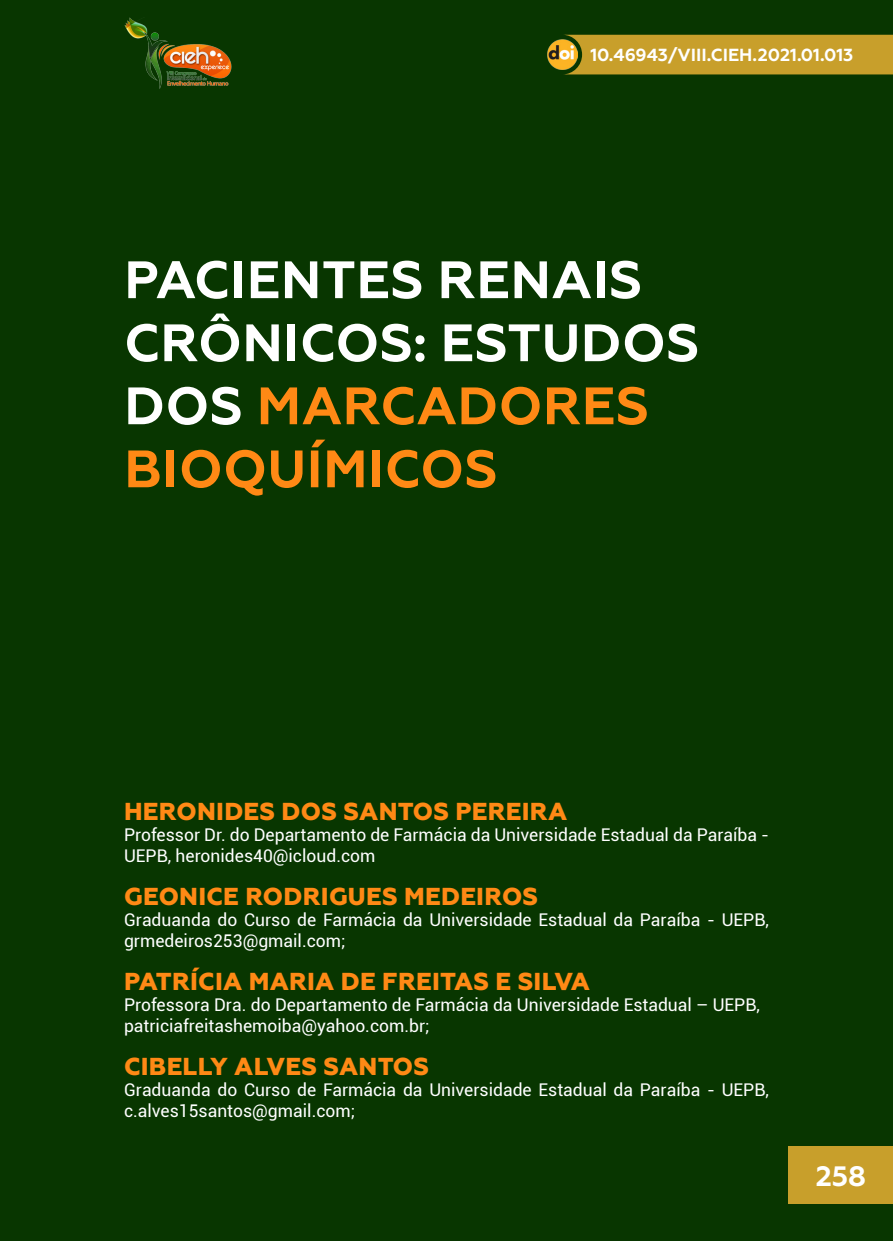
<style>
.page{position:relative;width:893px;height:1241px;background:#fff}
.page>*{position:absolute;margin:0;border:0;box-sizing:border-box;transform-origin:0 0}
._0_TÍTULO{font:700 52.5px/63px "Geometria";letter-spacing:.01em;color:#fff}
.t1{font:700 28px "Geometria";color:#fff}
._2_AUTOR{font:800 24.5px "Geometria";letter-spacing:.01em;color:#ff8915}
._3_TITULACAO{font:17.5px/21px "Roboto";color:#fff}
.t2{font:700 17.5px "Geometria";color:#fff}
.s1{color:#ff8915}
</style>
<div class="page">
<div style="left:0;top:0;width:893px;height:1240px;background:#083600"></div>
<div style="left:562px;top:35px;width:331px;height:39px;background:#c89f2b"></div>
<img style="left:547px;top:40px;width:30px;height:29px">
<div style="left:789px;top:1145px;width:104px;height:58px;background:#c89f2b"></div>
<img style="left:124px;top:17px;width:108px;height:72px">
<p class="t2" style="left:590px;top:45px;width:264px">10.46943/VIII.CIEH.2021.01.013</p>
<p class="_0_TÍTULO" style="left:124px;top:249px;width:576px">PACIENTES RENAIS<br>CRÔNICOS: ESTUDOS<br>DOS <span class="s1">MARCADORES<br>BIOQUÍMICOS</span></p>
<p class="_2_AUTOR" style="left:124px;top:796px;width:445px">HERONIDES DOS SANTOS PEREIRA</p>
<p class="_3_TITULACAO" style="left:124px;top:823px;width:646px">Professor Dr. do Departamento de Farmácia da Universidade Estadual da Paraíba -<br>UEPB, heronides40@icloud.com</p>
<p class="_2_AUTOR" style="left:124px;top:881px;width:416px">GEONICE RODRIGUES MEDEIROS</p>
<p class="_3_TITULACAO" style="left:124px;top:908px;width:646px">Graduanda do Curso de Farmácia da Universidade Estadual da Paraíba - UEPB, grmedeiros253@gmail.com;</p>
<p class="_2_AUTOR" style="left:124px;top:966px;width:467px">PATRÍCIA MARIA DE FREITAS E SILVA</p>
<p class="_3_TITULACAO" style="left:124px;top:993px;width:637px">Professora Dra. do Departamento de Farmácia da Universidade Estadual – UEPB,</p>
<p class="_3_TITULACAO" style="left:124px;top:1014px;width:307px">patriciafreitashemoiba@yahoo.com.br;</p>
<p class="_2_AUTOR" style="left:124px;top:1051px;width:306px">CIBELLY ALVES SANTOS</p>
<p class="_3_TITULACAO" style="left:124px;top:1078px;width:646px">Graduanda do Curso de Farmácia da Universidade Estadual da Paraíba - UEPB, c.alves15santos@gmail.com;</p>
<p class="t1" style="left:816px;top:1158px;width:52px">258</p>
</div>
